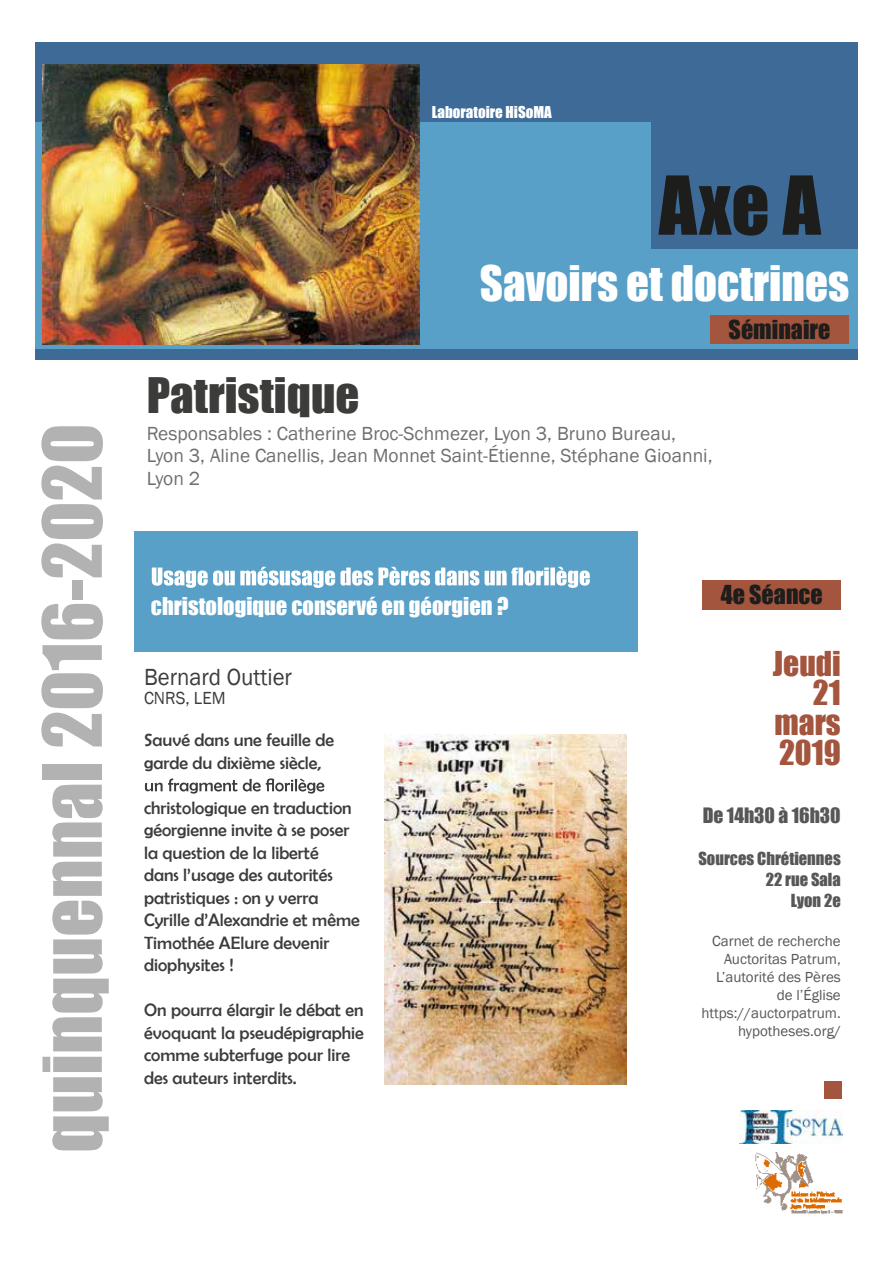
<style>
.page{position:relative;width:893px;height:1263px;background:#fff}
.page>*{position:absolute;margin:0;border:0;box-sizing:border-box;transform-origin:0 0}
.t1{font:75px "Impact";color:#b3b2b2}
.t2{font:75px "Impact";color:#1d1d1b}
.t3{font:45px "Impact";color:#fff}
.t4{font:45px "Impact";color:#3c3c3b;scale:1.04 1}
.t5{font:31.5px/30px "Impact";color:#a4553e;text-align:right}
.t6{font:24px "Impact";color:#1d1d1b}
.t7{font:24px "Franklin Gothic";color:#3c3c3b;scale:.95 1}
.t8{font:22.5px "Impact";color:#fff}
.t9{font:19.5px/22.5px "Franklin Gothic";color:#706f6f}
.t10{font:19.5px "Impact";color:#575756}
.t11{font:18px/22.5px "Berlin Sans FB";color:#3c3c3b}
.t12{font:18px "Franklin Gothic";color:#3c3c3b;scale:.95 1}
.t13{font:16.5px/21px "Impact";color:#575756;text-align:right}
.t14{font:15px/18px "Franklin Gothic";color:#575756;text-align:right}
.t15{font:15px "Impact";color:#fff}
</style>
<div class="page">
<img style="left:739px;top:1110px;width:103px;height:33px">
<img style="left:755px;top:1151px;width:88px;height:64px">
<svg style="left:145px;top:778px;width:179px;height:15px"></svg>
<div style="left:35px;top:43px;width:822px;height:229px;background:#3e6a98"></div>
<div style="left:35px;top:122px;width:616px;height:229px;background:#58a0c8"></div>
<div style="left:587px;top:249px;width:270px;height:102px;background:#58a0c8"></div>
<div style="left:710px;top:315px;width:139px;height:29px;background:#a4553e"></div>
<div style="left:35px;top:349px;width:822px;height:11px;background:#3e6a98"></div>
<div style="left:825px;top:1081px;width:17px;height:17px;background:#a4553e"></div>
<img style="left:43px;top:64px;width:377px;height:280px">
<div style="left:703px;top:580px;width:138px;height:30px;background:#a4553e"></div>
<div style="left:134px;top:531px;width:504px;height:121px;background:#58a0c8"></div>
<svg style="left:152px;top:567px;width:438px;height:21px"></svg>
<img style="left:384px;top:735px;width:242px;height:350px">
<h1 class="t1" style="left:14px;top:1152px;width:730px;rotate:-90deg">quinquennal 2016-2020</h1>
<p class="t15" style="left:432px;top:100px;width:121px">Laboratoire HiSoMA</p>
<h1 class="t2" style="left:659px;top:147px;width:164px">Axe A</h1>
<h2 class="t3" style="left:480px;top:248px;width:371px">Savoirs et doctrines</h2>
<h2 class="t4" style="left:147px;top:361px;width:206px">Patristique</h2>
<p class="t9" style="left:147px;top:423px;width:567px">Responsables : Catherine Broc-Schmezer, Lyon 3, Bruno Bureau,<br>Lyon 3, Aline Canellis, Jean Monnet Saint-Étienne, Stéphane Gioanni,<br>Lyon 2</p>
<h3 class="t6" style="left:729px;top:311px;width:103px">Séminaire</h3>
<p class="t8" style="left:151px;top:589px;width:359px">christologique conservé en géorgien ?</p>
<h3 class="t6" style="left:721px;top:576px;width:103px">4e Séance</h3>
<h3 class="t7" style="left:144px;top:662px;width:157px">Bernard Outtier</h3>
<p class="t12" style="left:144px;top:687px;width:87px">CNRS, LEM</p>
<p class="t11" style="left:144px;top:729px;width:192px">Sauvé dans une feuille de garde du dixième siècle,</p>
<p class="t11" style="left:144px;top:796px;width:217px">christologique en traduction géorgienne invite à se poser la question de la liberté<br>dans l’usage des autorités patristiques : on y verra<br>Cyrille d’Alexandrie et même<br>Timothée AElure devenir diophysites !</p>
<p class="t11" style="left:144px;top:999px;width:221px">On pourra élargir le débat en évoquant la pseudépigraphie comme subterfuge pour lire des auteurs interdits.</p>
<h3 class="t5" style="left:773px;top:647px;width:70px">Jeudi<br>21 mars<br>2019</h3>
<p class="t10" style="left:703px;top:800px;width:140px">De 14h30 à 16h30</p>
<p class="t13" style="left:698px;top:847px;width:144px">Sources Chrétiennes<br>22 rue Sala<br>Lyon 2e</p>
<p class="t14" style="left:701px;top:932px;width:141px">Carnet de recherche<br>Auctoritas Patrum,<br>L’autorité des Pères de l’Église https://auctorpatrum. hypotheses.org/</p>
</div>
